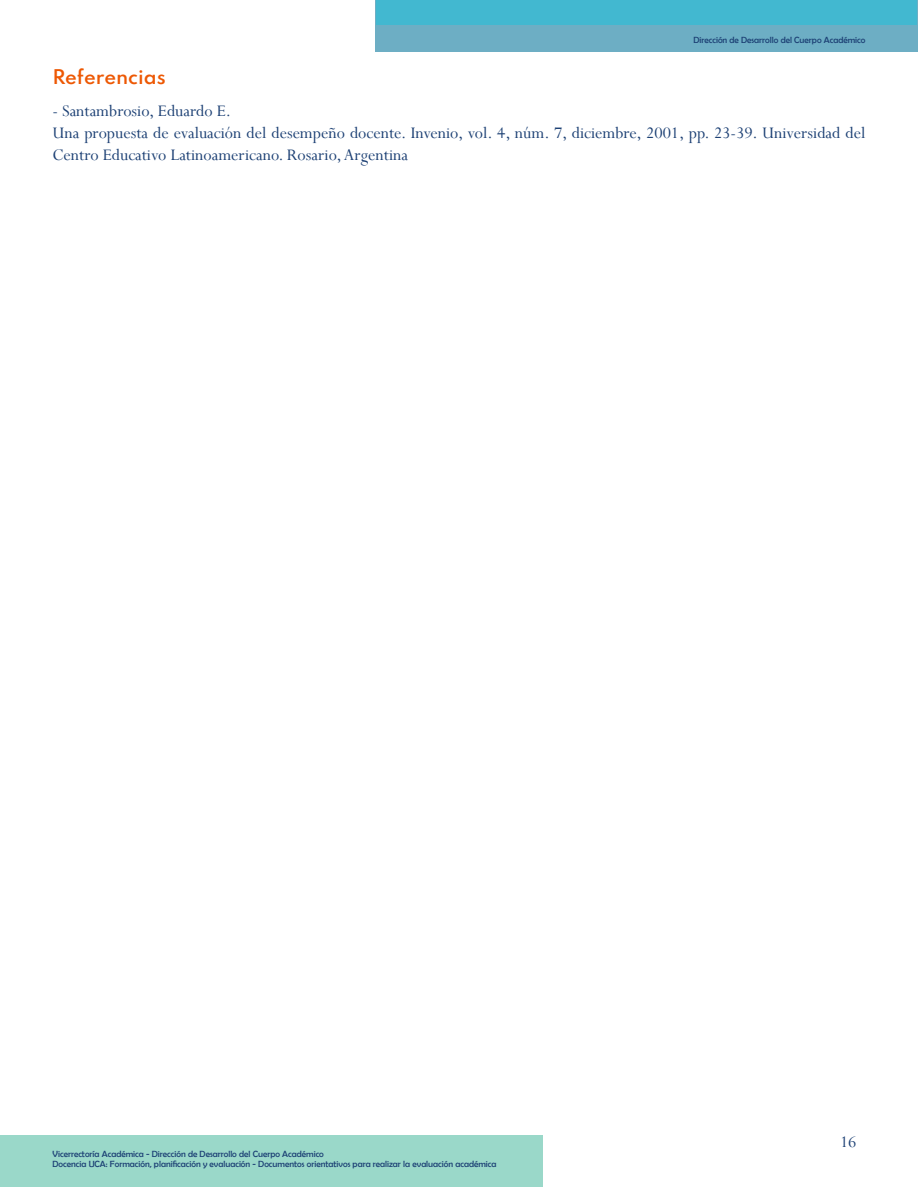
<style>
.page{position:relative;width:918px;height:1188px;background:#fff}
.page>*{position:absolute;margin:0;border:0;box-sizing:border-box;transform-origin:0 0}
.t1{font:18px/21.6px "Perpetua";color:#1c4074}
.Subtítulos{font:600 18px "Spartan";color:#ed5804}
.t2{font:9px/10.8px "Berlin Sans FB";color:#1c4074}
</style>
<div class="page">
<div style="left:0;top:1136px;width:542px;height:51px;background:#9ad8c9"></div>
<div style="left:376px;top:0;width:542px;height:52px;background:#6daec4"></div>
<div style="left:376px;top:1px;width:541px;height:24px;background:#42b8d0"></div>
<p class="t2" style="left:693px;top:34px;width:174px">Dirección de Desarrollo del Cuerpo Académico</p>
<p class="Subtítulos" style="left:52px;top:64px;width:115px">Referencias</p>
<p class="t1" style="left:52px;top:100px;width:180px">- Santambrosio, Eduardo E.</p>
<p class="t1" style="left:52px;top:122px;width:814px">Una propuesta de evaluación del desempeño docente. Invenio, vol. 4, núm. 7, diciembre, 2001, pp. 23-39. Universidad del<br>Centro Educativo Latinoamericano. Rosario, Argentina</p>
<p class="t2" style="left:52px;top:1148px;width:445px">Vicerrectoría Académica - Dirección de Desarrollo del Cuerpo Académico<br>Docencia UCA: Formación, planificación y evaluación - Documentos orientativos para realizar la evaluación académica</p>
<h1 class="t1" style="left:840px;top:1130px;width:18px">16</h1>
</div>
